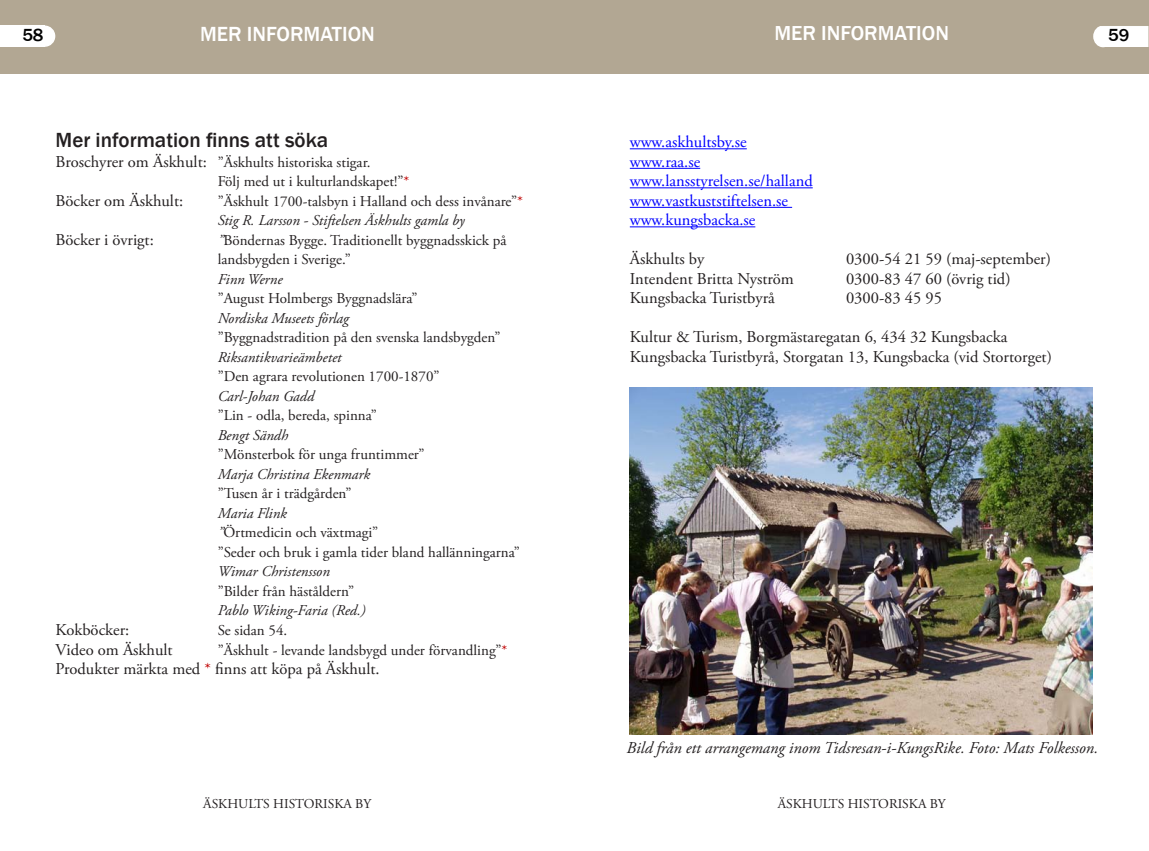
<style>
.page{position:relative;width:1149px;height:851px;background:#fff}
.page>*{position:absolute;margin:0;border:0;box-sizing:border-box;transform-origin:0 0}
.sidorubrik{font:500 21px "Franklin Gothic";color:#fff}
.Rubrik_i_Text{font:500 21px "Franklin Gothic";color:#231f20}
.t1{font:500 18px "Franklin Gothic";color:#000}
.Brödtext{font:16.5px "Adobe Garamond Pro";color:#231f20}
.Brödtext-2{font:16.5px/19.5px "Adobe Garamond Pro";color:#00f}
.Bildtext{font:italic 16.5px "Adobe Garamond Pro";color:#231f20}
.Bildtext-2{font:16.5px "Adobe Garamond Pro";color:#231f20}
.Brödtext-3{font:15px/19.5px "Adobe Garamond Pro";color:#231f20}
.Bildtext-3{font:15px/19.5px "Adobe Garamond Pro";color:#231f20}
.Bildtext-4{font:italic 15px "Adobe Garamond Pro";color:#231f20}
.Brödtext-4{font:italic 15px "Adobe Garamond Pro";color:#231f20}
.t2{font:13.5px "Adobe Garamond Pro";color:#231f20}
.s1{font-size:16.5px}
.s2{color:#c00000}
.s3{font-style:italic}
</style>
<div class="page">
<div style="left:0;top:0;width:574px;height:73px;background:#b2a793"></div>
<div style="left:35px;top:26px;width:20px;height:20px;background:#fff;border-radius:50%"></div>
<div style="left:34px;top:26px;width:21px;height:21px;border:2px solid #fff;border-radius:50%"></div>
<div style="left:0;top:26px;width:45px;height:21px;background:#fff"></div>
<div style="left:574px;top:0;width:574px;height:73px;background:#b2a793"></div>
<div style="left:1093px;top:26px;width:18px;height:20px;background:#fff;border-radius:50%"></div>
<div style="left:1092px;top:26px;width:20px;height:21px;border:2px solid #fff;border-radius:50%"></div>
<div style="left:1102px;top:26px;width:46px;height:21px;background:#fff"></div>
<img style="left:629px;top:387px;width:463px;height:347px">
<hr style="left:629px;top:148px;width:117px;height:1px;background:#00f">
<hr style="left:629px;top:168px;width:71px;height:1px;background:#00f">
<hr style="left:629px;top:187px;width:183px;height:1px;background:#00f">
<hr style="left:629px;top:207px;width:162px;height:1px;background:#00f">
<hr style="left:629px;top:226px;width:126px;height:1px;background:#00f">
<p class="t1" style="left:22px;top:24px;width:23px">58</p>
<p class="sidorubrik" style="left:200px;top:21px;width:176px">MER INFORMATION</p>
<p class="Rubrik_i_Text" style="left:56px;top:127px;width:274px">Mer information finns att söka</p>
<p class="Brödtext-3" style="left:56px;top:153px;width:316px"><span class="s1">Broschyrer om Äskhult:</span> ”Äskhults historiska stigar.</p>
<p class="Brödtext-3" style="left:218px;top:172px;width:193px">Följ med ut i kulturlandskapet!”<span class="s2">*</span></p>
<p class="Brödtext" style="left:56px;top:190px;width:129px">Böcker om Äskhult:</p>
<p class="Brödtext-3" style="left:218px;top:192px;width:307px">”Äskhult 1700-talsbyn i Halland och dess invånare”<span class="s2">*<br></span><span class="s3">Stig R. Larsson - Stiftelsen Äskhults gamla by</span></p>
<p class="Brödtext" style="left:56px;top:229px;width:100px">Böcker i övrigt:</p>
<p class="Brödtext-3" style="left:218px;top:231px;width:290px"><span class="s3">”</span>Böndernas Bygge. Traditionellt byggnadsskick på landsbygden i Sverige.”<br><span class="s3">Finn Werne</span></p>
<p class="Brödtext-3" style="left:218px;top:289px;width:201px">”August Holmbergs Byggnadslära”</p>
<p class="Brödtext-4" style="left:218px;top:309px;width:133px">Nordiska Museets förlag</p>
<p class="Brödtext-3" style="left:218px;top:328px;width:284px">”Byggnadstradition på den svenska landsbygden”</p>
<p class="Bildtext-4" style="left:218px;top:348px;width:125px">Riksantikvarieämbetet</p>
<p class="Brödtext-3" style="left:218px;top:367px;width:223px">”Den agrara revolutionen 1700-1870”</p>
<p class="Bildtext-4" style="left:218px;top:387px;width:98px">Carl-Johan Gadd</p>
<p class="Bildtext-3" style="left:218px;top:406px;width:161px">”Lin - odla, bereda, spinna”</p>
<p class="Bildtext-4" style="left:218px;top:426px;width:72px">Bengt Sändh</p>
<p class="Bildtext-3" style="left:218px;top:445px;width:208px">”Mönsterbok för unga fruntimmer”</p>
<p class="Bildtext-4" style="left:218px;top:465px;width:154px">Marja Christina Ekenmark</p>
<p class="Bildtext-3" style="left:218px;top:484px;width:135px">”Tusen år i trädgården”</p>
<p class="Bildtext-4" style="left:218px;top:504px;width:71px">Maria Flink</p>
<p class="Bildtext-3" style="left:218px;top:523px;width:303px"><span class="s3">”</span>Örtmedicin och växtmagi”<br>”Seder och bruk i gamla tider bland hallänningarna”</p>
<p class="Bildtext-4" style="left:218px;top:562px;width:114px">Wimar Christensson</p>
<p class="Bildtext-3" style="left:218px;top:582px;width:138px">”Bilder från häståldern”</p>
<p class="Bildtext-4" style="left:218px;top:601px;width:149px">Pablo Wiking-Faria (Red.)</p>
<p class="Bildtext-2" style="left:56px;top:619px;width:75px">Kokböcker:</p>
<p class="Bildtext-3" style="left:218px;top:621px;width:71px">Se sidan 54.</p>
<p class="Bildtext-2" style="left:56px;top:639px;width:119px">Video om Äskhult</p>
<p class="Bildtext-3" style="left:218px;top:640px;width:291px">”Äskhult - levande landsbygd under förvandling”<span class="s2">*</span></p>
<p class="Bildtext-2" style="left:56px;top:658px;width:325px">Produkter märkta med <span class="s2">*</span> finns att köpa på Äskhult.</p>
<p class="t2" style="left:203px;top:795px;width:169px">ÄSKHULTS HISTORISKA BY</p>
<p class="sidorubrik" style="left:774px;top:20px;width:176px">MER INFORMATION</p>
<p class="t1" style="left:1107px;top:24px;width:23px">59</p>
<p class="Brödtext-2" style="left:629px;top:133px;width:184px">www.askhultsby.se www.raa.se www.lansstyrelsen.se/halland www.vastkuststiftelsen.se</p>
<p class="Brödtext-2" style="left:629px;top:211px;width:127px">www.kungsbacka.se</p>
<p class="Brödtext" style="left:629px;top:249px;width:76px">Äskhults by</p>
<p class="Brödtext" style="left:845px;top:249px;width:206px">0300-54 21 59 (maj-september)</p>
<p class="Brödtext" style="left:629px;top:268px;width:165px">Intendent Britta Nyström</p>
<p class="Brödtext" style="left:845px;top:268px;width:166px">0300-83 47 60 (övrig tid)</p>
<p class="Brödtext" style="left:629px;top:288px;width:146px">Kungsbacka Turistbyrå</p>
<p class="Brödtext" style="left:845px;top:288px;width:98px">0300-83 45 95</p>
<p class="Brödtext" style="left:629px;top:327px;width:379px">Kultur &amp; Turism, Borgmästaregatan 6, 434 32 Kungsbacka</p>
<p class="Brödtext" style="left:629px;top:346px;width:423px">Kungsbacka Turistbyrå, Storgatan 13, Kungsbacka (vid Stortorget)</p>
<p class="Bildtext" style="left:626px;top:737px;width:473px">Bild från ett arrangemang inom Tidsresan-i-KungsRike. Foto: Mats Folkesson.</p>
<p class="t2" style="left:777px;top:795px;width:169px">ÄSKHULTS HISTORISKA BY</p>
</div>
